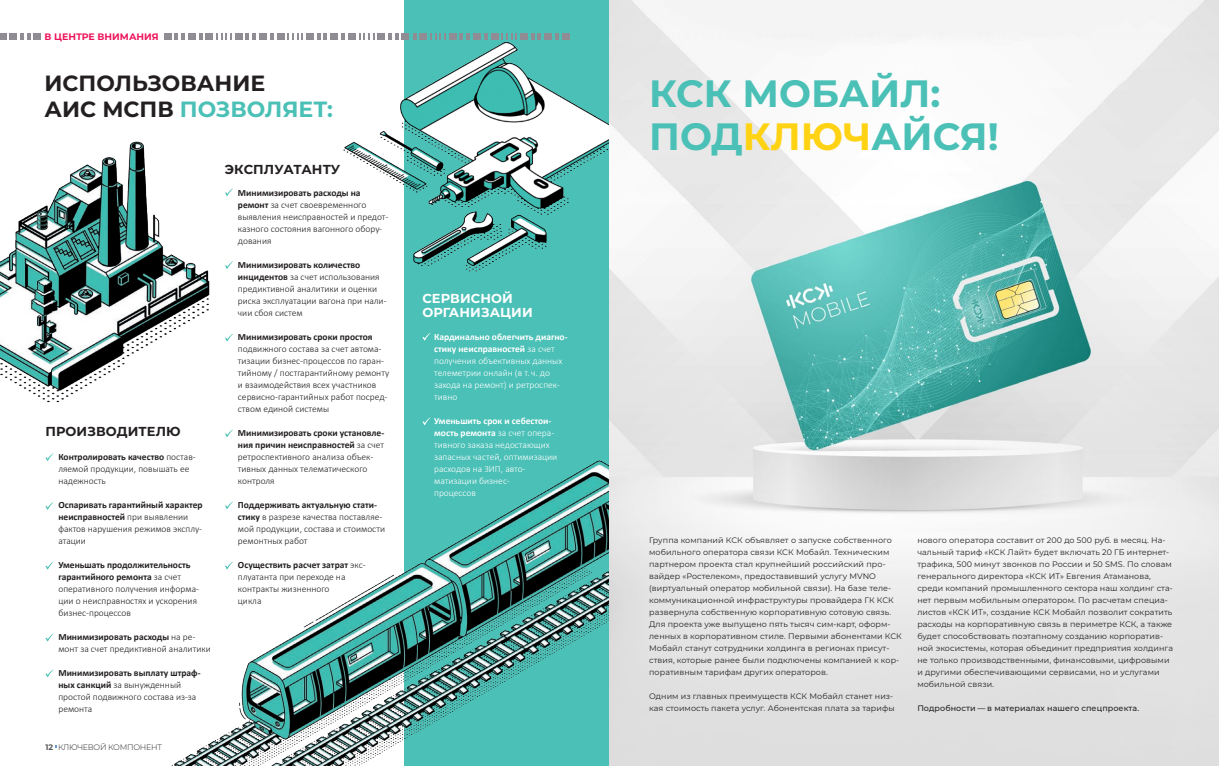
<style>
.page{position:relative;width:1219px;height:766px;background:#fff}
.page>*{position:absolute;margin:0;border:0;box-sizing:border-box;transform-origin:0 0}
.t1{font:700 38px/43px "Montserrat";color:#4ac0b6}
.t2{font:700 22px/26px "Montserrat";color:#231f20}
.t3{font:700 13px "Montserrat";letter-spacing:.01em;color:#231f20}
.t4{font:700 13px/14px "Montserrat";letter-spacing:.01em;color:#fff}
.t5{font:300 9.5px/12px "Calibri";color:#231f20}
.t6{font:300 9.5px/12px "Calibri";color:#fff}
.t7{font:700 9.5px "Calibri";color:#231f20}
.t8{font:700 9.4px "Montserrat";color:#ed145b}
.t9{font:8px/12px "Montserrat";letter-spacing:.01em;color:#231f20}
.t10{font:500 8px "Montserrat";letter-spacing:.01em;color:#231f20}
.t11{font:300 8px "Montserrat";letter-spacing:-.03em;color:#231f20}
.s1{color:#4ac0b6}
.s2{font-weight:700}
.s3{font-weight:700;color:#58595b}
.s4{color:#ffd314}
</style>
<div class="page">
<div style="left:404px;top:0;width:205px;height:765px;background:#4ac0b6"></div>
<img style="left:343px;top:33px;width:266px;height:239px">
<img style="left:174px;top:460px;width:435px;height:305px">
<img style="left:609px;top:0;width:610px;height:765px">
<img style="left:0;top:141px;width:210px;height:262px">
<svg style="left:45px;top:453px;width:8px;height:8px"></svg>
<svg style="left:45px;top:502px;width:8px;height:7px"></svg>
<svg style="left:45px;top:562px;width:8px;height:7px"></svg>
<svg style="left:45px;top:634px;width:8px;height:7px"></svg>
<svg style="left:45px;top:669px;width:8px;height:8px"></svg>
<svg style="left:225px;top:188px;width:8px;height:8px"></svg>
<svg style="left:225px;top:261px;width:8px;height:8px"></svg>
<svg style="left:225px;top:334px;width:8px;height:7px"></svg>
<svg style="left:225px;top:501px;width:8px;height:8px"></svg>
<svg style="left:225px;top:429px;width:8px;height:8px"></svg>
<svg style="left:225px;top:561px;width:8px;height:8px"></svg>
<svg style="left:422px;top:333px;width:8px;height:7px"></svg>
<svg style="left:422px;top:417px;width:8px;height:8px"></svg>
<div style="left:33px;top:33px;width:8px;height:7px;background:#908c94"></div>
<div style="left:9px;top:33px;width:8px;height:7px;background:#908c94"></div>
<svg style="left:20px;top:33px;width:11px;height:7px"></svg>
<div style="left:0;top:33px;width:6px;height:7px;background:#908c94"></div>
<div style="left:188px;top:33px;width:7px;height:7px;background:#908c94"></div>
<svg style="left:174px;top:33px;width:11px;height:7px"></svg>
<div style="left:259px;top:33px;width:8px;height:7px;background:#908c94"></div>
<div style="left:235px;top:33px;width:8px;height:7px;background:#908c94"></div>
<div style="left:205px;top:33px;width:8px;height:7px;background:#908c94"></div>
<svg style="left:245px;top:33px;width:11px;height:7px"></svg>
<svg style="left:199px;top:33px;width:4px;height:7px"></svg>
<svg style="left:216px;top:33px;width:16px;height:7px"></svg>
<div style="left:330px;top:33px;width:8px;height:7px;background:#908c94"></div>
<div style="left:306px;top:33px;width:8px;height:7px;background:#908c94"></div>
<div style="left:277px;top:33px;width:8px;height:7px;background:#908c94"></div>
<svg style="left:317px;top:33px;width:10px;height:7px"></svg>
<svg style="left:270px;top:33px;width:4px;height:7px"></svg>
<svg style="left:287px;top:33px;width:16px;height:7px"></svg>
<div style="left:401px;top:33px;width:8px;height:7px;background:#908c94"></div>
<div style="left:377px;top:33px;width:8px;height:7px;background:#908c94"></div>
<div style="left:348px;top:33px;width:8px;height:7px;background:#908c94"></div>
<svg style="left:388px;top:33px;width:11px;height:7px"></svg>
<svg style="left:341px;top:33px;width:4px;height:7px"></svg>
<svg style="left:359px;top:33px;width:16px;height:7px"></svg>
<div style="left:473px;top:33px;width:8px;height:7px;background:#908c94"></div>
<div style="left:449px;top:33px;width:8px;height:7px;background:#908c94"></div>
<div style="left:419px;top:33px;width:8px;height:7px;background:#908c94"></div>
<svg style="left:459px;top:33px;width:11px;height:7px"></svg>
<svg style="left:413px;top:33px;width:4px;height:7px"></svg>
<svg style="left:430px;top:33px;width:16px;height:7px"></svg>
<div style="left:544px;top:33px;width:8px;height:7px;background:#908c94"></div>
<div style="left:520px;top:33px;width:8px;height:7px;background:#908c94"></div>
<div style="left:491px;top:33px;width:7px;height:7px;background:#908c94"></div>
<svg style="left:531px;top:33px;width:10px;height:7px"></svg>
<svg style="left:484px;top:33px;width:4px;height:7px"></svg>
<svg style="left:501px;top:33px;width:16px;height:7px"></svg>
<div style="left:562px;top:33px;width:8px;height:7px;background:#908c94"></div>
<svg style="left:555px;top:33px;width:4px;height:7px"></svg>
<div style="left:164px;top:33px;width:8px;height:7px;background:#908c94"></div>
<p class="t8" style="left:45px;top:30px;width:116px">В ЦЕНТРЕ ВНИМАНИЯ</p>
<h2 class="t2" style="left:45px;top:69px;width:290px">ИСПОЛЬЗОВАНИЕ<br>АИС МСПВ <span class="s1">ПОЗВОЛЯЕТ:</span></h2>
<h3 class="t3" style="left:45px;top:421px;width:137px">ПРОИЗВОДИТЕЛЮ</h3>
<p class="t5" style="left:58px;top:450px;width:139px"><span class="s2">Контролировать качество</span> постав&shy;ляемой продукции, повышать ее надежность</p>
<p class="t5" style="left:58px;top:498px;width:146px"><span class="s2">Оспаривать гарантийный характер неисправностей</span> при выявлении фактов нарушения режимов эксплу&shy;атации</p>
<p class="t5" style="left:58px;top:558px;width:142px"><span class="s2">Уменьшать продолжительность гарантийного ремонта</span> за счет оперативного получения информа&shy;ции о неисправностях и ускорения бизнес--процессов</p>
<p class="t5" style="left:58px;top:630px;width:154px"><span class="s2">Минимизировать расходы</span> на ре&shy;монт за счет предиктивной аналитики</p>
<p class="t5" style="left:58px;top:666px;width:144px"><span class="s2">Минимизировать выплату штраф&shy;ных санкций</span> за вынужденный простой подвижного состава из-за ремонта</p>
<p class="t11" style="left:45px;top:741px;width:118px"><span class="s3">12</span> КЛЮЧЕВОЙ КОМПОНЕНТ</p>
<h3 class="t3" style="left:225px;top:160px;width:117px">ЭКСПЛУАТАНТУ</h3>
<p class="t5" style="left:238px;top:186px;width:152px"><span class="s2">Минимизировать расходы на ремонт</span> за счет своевременного выявления неисправностей и предот&shy;казного состояния вагонного обору&shy;дования</p>
<p class="t5" style="left:238px;top:258px;width:150px"><span class="s2">Минимизировать количество инцидентов</span> за счет использования предиктивной аналитики и оценки риска эксплуатации вагона при нали&shy;чии сбоя систем</p>
<p class="t7" style="left:238px;top:330px;width:136px">Минимизировать сроки простоя</p>
<p class="t5" style="left:238px;top:342px;width:153px">подвижного состава за счет автома&shy;тизации бизнес--процессов по гаран&shy;тийному / постгарантийному ремонту и взаимодействия всех участников сервисно--гарантийных работ посред&shy;ством единой системы</p>
<p class="t5" style="left:238px;top:426px;width:148px"><span class="s2">Минимизировать сроки установле&shy;ния причин неисправностей</span> за счет ретроспективного анализа объек&shy;тивных данных телематического контроля</p>
<p class="t5" style="left:238px;top:498px;width:149px"><span class="s2">Поддерживать актуальную стати&shy;стику</span> в разрезе качества поставляе&shy;мой продукции, состава и стоимости ремонтных работ</p>
<p class="t5" style="left:238px;top:558px;width:129px"><span class="s2">Осуществить расчет затрат</span> экс&shy;плуатанта при переходе на контракты жизненного<br>цикла</p>
<h3 class="t4" style="left:422px;top:291px;width:112px">СЕРВИСНОЙ<br>ОРГАНИЗАЦИИ</h3>
<p class="t6" style="left:434px;top:330px;width:135px"><span class="s2">Кардинально облегчить диагно&shy;стику неисправностей</span> за счет получения объективных данных телеметрии онлайн (в т. ч. до захода на ремонт) и ретроспек&shy;тивно</p>
<p class="t6" style="left:434px;top:414px;width:125px"><span class="s2">Уменьшить срок и себестои&shy;мость ремонта</span> за счет опера&shy;тивного заказа недостающих запасных частей, оптимизации расходов на ЗИП, авто&shy;матизации бизнес--<br>процессов</p>
<h1 class="t1" style="left:649px;top:70px;width:351px">КСК МОБАЙЛ:<br>ПОД<span class="s4">КЛЮЧ</span>АЙСЯ!</h1>
<p class="t9" style="left:649px;top:533px;width:254px">Группа компаний КСК объявляет о запуске собственного мобильного оператора связи КСК Мобайл. Техническим партнером проекта стал крупнейший российский про&shy;вайдер «Ростелеком», предоставивший услугу MVNO (виртуальный оператор мобильной связи). На базе теле&shy;коммуникационной инфраструктуры провайдера ГК КСК развернула собственную корпоративную сотовую связь.<br>Для проекта уже выпущено пять тысяч сим-карт, оформ&shy;ленных в корпоративном стиле. Первыми абонентами КСК Мобайл станут сотрудники холдинга в регионах присут&shy;ствия, которые ранее были подключены компанией к кор&shy;поративным тарифам других операторов.</p>
<p class="t9" style="left:649px;top:689px;width:247px">Одним из главных преимуществ КСК Мобайл станет низ&shy;кая стоимость пакета услуг. Абонентская плата за тарифы</p>
<p class="t9" style="left:917px;top:533px;width:257px">нового оператора составит от 200 до 500 руб. в месяц. На&shy;чальный тариф «КСК Лайт» будет включать 20 ГБ интернет&shy;трафика, 500 минут звонков по России и 50 SMS. По словам генерального директора «КСК ИТ» Евгения Атаманова, среди компаний промышленного сектора наш холдинг ста&shy;нет первым мобильным оператором. По расчетам специа&shy;листов «КСК ИТ», создание КСК Мобайл позволит сократить расходы на корпоративную связь в периметре КСК, а также будет способствовать поэтапному созданию корпоратив&shy;ной экосистемы, которая объединит предприятия холдинга не только производственными, финансовыми, цифровыми и другими обеспечивающими сервисами, но и услугами мобильной связи.</p>
<p class="t10" style="left:917px;top:702px;width:223px">Подробности — в материалах нашего спецпроекта.</p>
</div>
